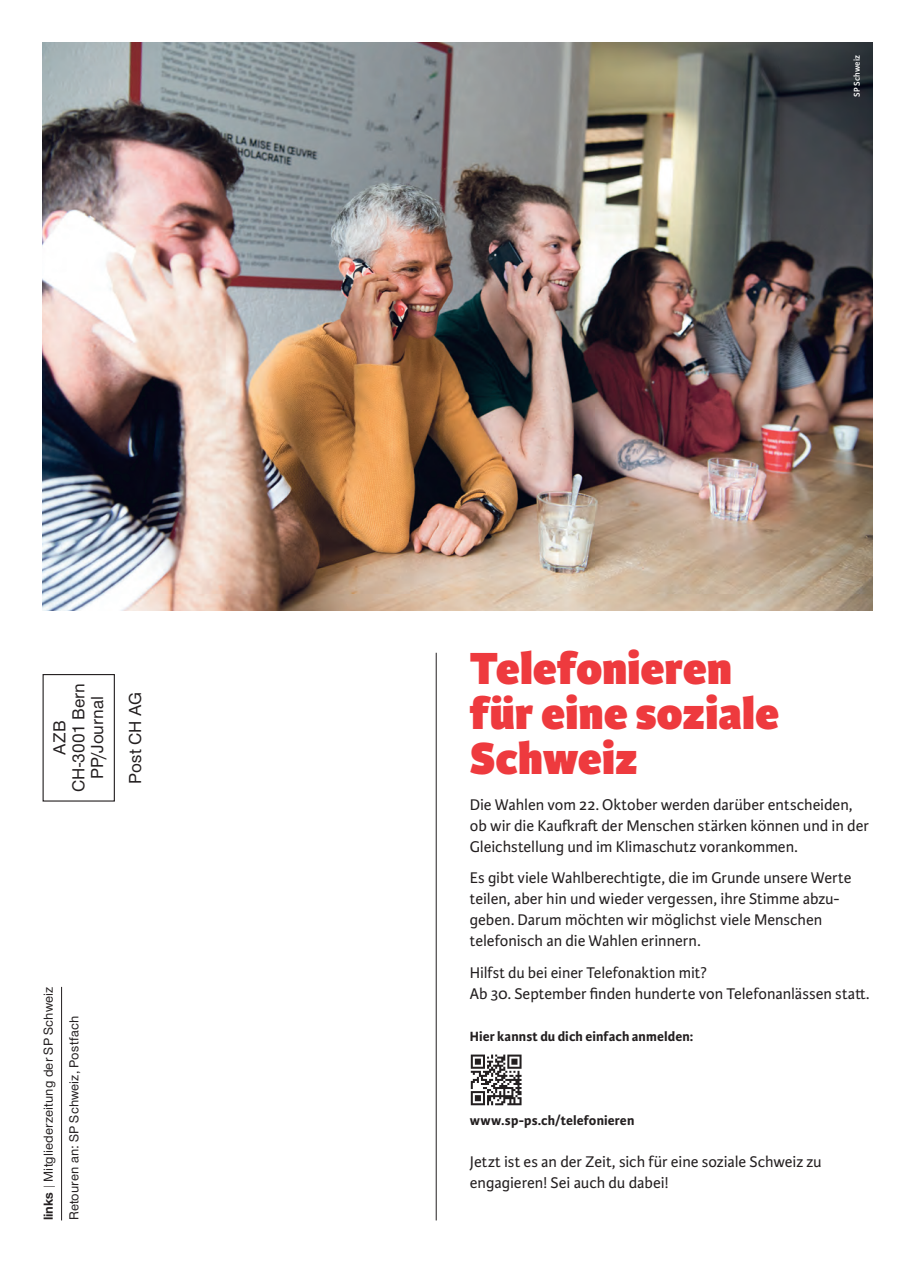
<style>
.page{position:relative;width:915px;height:1263px;background:#fff}
.page>*{position:absolute;margin:0;border:0;box-sizing:border-box;transform-origin:0 0}
.t1{font:800 48px/45px "Karmina Sans";color:#ee3a3e}
.t2{font:500 18px/18.8px "Nimbus San Nov";color:#231f20;text-align:center}
.t3{font:16.5px/21px "Karmina Sans";color:#231f20}
.t4{font:700 14.25px "Karmina Sans";letter-spacing:.01em;color:#231f20}
.t5{font:500 13.5px/26px "Nimbus San Nov";letter-spacing:.01em;color:#231f20}
.t6{font:600 9px "Karmina Sans";letter-spacing:.015em;color:#fff}
.s1{font-weight:700}
.s2{font-weight:300}
</style>
<div class="page">
<div style="left:43px;top:674px;width:72px;height:127px;border:1px solid #231f20"></div>
<img style="left:43px;top:43px;width:829px;height:567px">
<hr style="left:435px;top:653px;width:1px;height:567px;background:#231f20">
<hr style="left:61px;top:987px;width:1px;height:233px;background:#231f20">
<svg style="left:470px;top:1054px;width:52px;height:52px"></svg>
<svg style="left:470px;top:1054px;width:51px;height:51px"></svg>
<p class="t2" style="left:50px;top:792px;width:110px;rotate:-90deg">AZB<br>CH-3001 Bern<br>PP/Journal</p>
<p class="t2" style="left:126px;top:783px;width:93px;rotate:-90deg">Post CH AG</p>
<p class="t5" style="left:35px;top:1220px;width:235px;rotate:-90deg"><span class="s1">links</span> <span class="s2">|</span>Mitgliederzeitung der SP Schweiz<br>Retouren an: SP Schweiz, Postfach</p>
<p class="t6" style="left:851px;top:97px;width:43px;rotate:-90deg">SP Schweiz</p>
<h1 class="t1" style="left:469px;top:647px;width:311px">Telefonieren für eine soziale<br>Schweiz</h1>
<p class="t3" style="left:469px;top:794px;width:400px">Die Wahlen vom 22. Oktober werden darüber entscheiden, ob wir die Kaufkraft der Menschen stärken können und in der<br>Gleichstellung und im Klimaschutz vorankommen.</p>
<p class="t3" style="left:469px;top:868px;width:383px">Es gibt viele Wahlberechtigte, die im Grunde unsere Werte teilen, aber hin und wieder vergessen, ihre Stimme abzu&shy;geben. Darum möchten wir möglichst viele Menschen telefonisch an die Wahlen erinnern.</p>
<p class="t3" style="left:469px;top:962px;width:401px">Hilfst du bei einer Telefonaktion mit?<br>Ab 30. September finden hunderte von Telefonanlässen statt.</p>
<p class="t4" style="left:469px;top:1028px;width:225px">Hier kannst du dich einfach anmelden:</p>
<p class="t4" style="left:469px;top:1112px;width:166px">www.sp-ps.ch/telefonieren</p>
<p class="t3" style="left:469px;top:1151px;width:353px">Jetzt ist es an der Zeit, sich für eine soziale Schweiz zu engagieren! Sei auch du dabei!</p>
</div>
